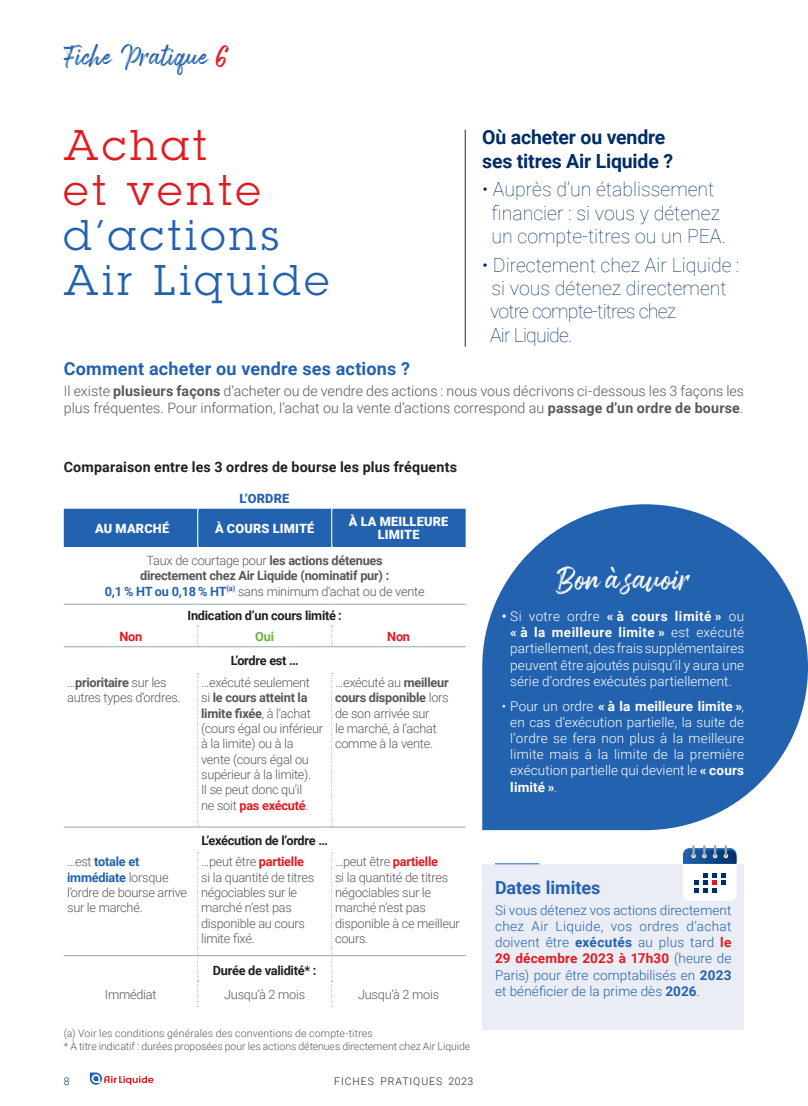
<style>
.page{position:relative;width:808px;height:1106px;background:#fff}
.page>*{position:absolute;margin:0;border:0;box-sizing:border-box;transform-origin:0 0}
.t1{font:42px/45px "Lubalin Graph Std";letter-spacing:.1em;color:#2362af}
.t2{font:42px/45px "Lubalin Graph Std";letter-spacing:.1em;color:#e21a21}
.t3{font:30px "Arsilon";color:#fff}
.t4{font:25.5px "Arsilon";color:#2362af}
.t5{font:100 19.5px/23.4px "Roboto";color:#002d66;text-align:center}
.t6{font:700 19.5px/23.4px "Roboto";letter-spacing:-.01em;color:#002d66}
.t7{font:700 18px "Roboto";letter-spacing:.01em;color:#2362af}
.t8{font:300 14.25px/17.1px "Roboto";letter-spacing:.005em;color:#57585a}
.t9{font:700 14.25px "Roboto";letter-spacing:.01em;color:#231f20}
.t10{font:300 13.5px/16.2px "Roboto";letter-spacing:.005em;color:#fff;text-align:justify}
.t11{font:300 13.5px/16.2px "Roboto";letter-spacing:.005em;color:#2362af;text-align:justify}
.t12{font:300 12.75px/15.3px "Roboto";letter-spacing:-.02em;color:#57585a}
.t13{font:700 12.75px/15.3px "Roboto";letter-spacing:-.02em;color:#57585a;text-align:center}
.t14{font:700 12.75px "Roboto";letter-spacing:-.02em;color:#231f20}
.t15{font:900 12.75px/13.5px "Roboto";letter-spacing:.015em;color:#fff;text-align:center}
.t16{font:900 12.75px "Roboto";letter-spacing:.015em;color:#2362af}
.t17{font:700 12.75px "Roboto";letter-spacing:-.02em;color:#e21a21}
.t18{font:700 12.75px "Roboto";color:#68b23f}
.t19{font:300 10.5px/12.6px "Roboto";color:#57585a}
.t20{font:300 10.5px "Roboto";letter-spacing:.085em;color:#231f20}
.t21{font:300 10.5px "Roboto";color:#002d66}
.s1{color:#e21a21}
.s2{font-weight:700}
.s3{font-weight:300}
.s4{color:#2362af}
.s5{font-weight:700;color:#e21a21}
.s6{font-weight:700;color:#2362af}
</style>
<div class="page">
<svg style="left:90px;top:1072px;width:64px;height:12px"></svg>
<div style="left:482px;top:863px;width:262px;height:166px;background:#eaedf6"></div>
<hr style="left:495px;top:863px;width:44px;height:1px;background:#2362af">
<svg style="left:482px;top:504px;width:326px;height:326px;fill:#2362af"></svg>
<hr style="left:465px;top:130px;width:1px;height:217px;background:#002d66">
<hr style="left:64px;top:604px;width:134px;height:1px;background:#95a6ae">
<hr style="left:198px;top:604px;width:134px;height:1px;background:#95a6ae">
<hr style="left:332px;top:604px;width:134px;height:1px;background:#95a6ae">
<hr style="left:64px;top:646px;width:134px;height:1px;background:#95a6ae">
<hr style="left:198px;top:646px;width:134px;height:1px;background:#95a6ae">
<hr style="left:332px;top:646px;width:134px;height:1px;background:#95a6ae">
<hr style="left:64px;top:826px;width:134px;height:1px;background:#95a6ae">
<hr style="left:198px;top:826px;width:134px;height:1px;background:#95a6ae">
<hr style="left:332px;top:826px;width:134px;height:1px;background:#95a6ae">
<hr style="left:64px;top:955px;width:133px;height:1px;background:#95a6ae">
<hr style="left:198px;top:955px;width:133px;height:1px;background:#95a6ae">
<hr style="left:332px;top:955px;width:134px;height:1px;background:#95a6ae">
<svg style="left:197px;top:625px;width:2px;height:21px"></svg>
<svg style="left:331px;top:625px;width:2px;height:21px"></svg>
<svg style="left:197px;top:673px;width:2px;height:154px"></svg>
<svg style="left:331px;top:673px;width:2px;height:154px"></svg>
<svg style="left:197px;top:852px;width:2px;height:154px"></svg>
<svg style="left:331px;top:852px;width:2px;height:154px"></svg>
<div style="left:64px;top:509px;width:402px;height:38px;background:#2362af"></div>
<div style="left:683px;top:850px;width:53px;height:51px;background:#fff;border-radius:6px"></div>
<svg style="left:683px;top:845px;width:53px;height:19px"></svg>
<svg style="left:694px;top:873px;width:32px;height:20px"></svg>
<h3 class="t4" style="left:64px;top:40px;width:168px">Fiche Pratique <span class="s1">6</span></h3>
<h1 class="t2" style="left:64px;top:122px;width:198px">Achat<br>et vente</h1>
<h1 class="t1" style="left:64px;top:212px;width:267px">d’actions<br>Air Liquide</h1>
<h3 class="t6" style="left:482px;top:125px;width:192px">Où acheter ou vendre ses titres Air Liquide ?</h3>
<h3 class="t5" style="left:482px;top:177px;width:245px">• Auprès d’un établissement financier : si vous y détenez un compte-titres ou un PEA.</h3>
<h3 class="t5" style="left:490px;top:252px;width:251px;text-align:left;text-indent:-8px">• Directement chez Air Liquide : si vous détenez directement votre compte-titres chez<br>Air Liquide.</h3>
<h3 class="t7" style="left:64px;top:356px;width:348px">Comment acheter ou vendre ses actions ?</h3>
<p class="t8" style="left:64px;top:382px;width:682px">Il existe <span class="s2">plusieurs façons</span> d’acheter ou de vendre des actions : nous vous décrivons ci-dessous les 3 façons les plus fréquentes. Pour information, l’achat ou la vente d’actions correspond au <span class="s2">passage d’un ordre de bourse</span>.</p>
<p class="t9" style="left:64px;top:457px;width:395px">Comparaison entre les 3 ordres de bourse les plus fréquents</p>
<p class="t16" style="left:240px;top:489px;width:51px">L’ORDRE</p>
<p class="t15" style="left:95px;top:521px;width:76px">AU MARCHÉ</p>
<p class="t15" style="left:215px;top:521px;width:101px">À COURS LIMITÉ</p>
<p class="t15" style="left:349px;top:514px;width:101px">À LA MEILLEURE<br>LIMITE</p>
<p class="t13" style="left:105px;top:552px;width:321px"><span class="s3">Taux de courtage pour</span> les actions détenues<br>directement chez Air Liquide (nominatif pur) :<br><span class="s4">0,1 % HT ou 0,18 % HT</span><sup>(a)</sup> <span class="s3">sans minimum d’achat ou de vente</span></p>
<p class="t14" style="left:188px;top:606px;width:156px">Indication d’un cours limité :</p>
<p class="t17" style="left:119px;top:627px;width:24px">Non</p>
<p class="t18" style="left:255px;top:627px;width:20px">Oui</p>
<p class="t17" style="left:387px;top:627px;width:24px">Non</p>
<p class="t14" style="left:231px;top:651px;width:69px">L’ordre est …</p>
<p class="t12" style="left:67px;top:674px;width:115px">…<span class="s2">prioritaire</span> sur les autres types d’ordres.</p>
<p class="t12" style="left:201px;top:674px;width:123px">…exécuté seulement<br>si <span class="s2">le cours atteint la limite fixée</span>, à l’achat (cours égal ou inférieur à la limite) ou à la vente (cours égal ou supérieur à la limite).<br>Il se peut donc qu’il<br>ne soit <span class="s5">pas exécuté</span>.</p>
<p class="t12" style="left:335px;top:674px;width:115px">…exécuté au <span class="s2">meilleur cours disponible</span> lors de son arrivée sur<br>le marché, à l’achat comme à la vente.</p>
<p class="t14" style="left:202px;top:831px;width:128px">L’exécution de l’ordre …</p>
<p class="t12" style="left:67px;top:853px;width:122px">…est <span class="s6">totale et immédiate</span> lorsque l’ordre de bourse arrive sur le marché.</p>
<p class="t12" style="left:201px;top:853px;width:115px">…peut être <span class="s5">partielle </span>si la quantité de titres négociables sur le marché n’est pas disponible au cours limite fixé.</p>
<p class="t12" style="left:335px;top:853px;width:126px">…peut être <span class="s5">partielle<br></span>si la quantité de titres négociables sur le marché n’est pas disponible à ce meilleur cours.</p>
<p class="t14" style="left:213px;top:961px;width:105px">Durée de validité* :</p>
<p class="t12" style="left:105px;top:986px;width:53px">Immédiat</p>
<p class="t12" style="left:224px;top:986px;width:83px">Jusqu’à 2 mois</p>
<p class="t12" style="left:358px;top:986px;width:83px">Jusqu’à 2 mois</p>
<p class="t19" style="left:64px;top:1026px;width:408px">(a) Voir les conditions générales des conventions de compte-titres<br>* À titre indicatif : durées proposées pour les actions détenues directement chez Air Liquide</p>
<p class="t21" style="left:64px;top:1073px;width:7px">8</p>
<p class="t20" style="left:334px;top:1073px;width:141px">FICHES PRATIQUES 2023</p>
<h2 class="t3" style="left:556px;top:560px;width:136px">Bon à savoir</h2>
<p class="t10" style="left:510px;top:607px;width:235px;text-indent:-9px"><span class="s2">•</span> Si votre ordre <span class="s2">« à cours limité »</span> ou <span class="s2">« à la meilleure limite »</span> est exécuté partiellement, des frais supplémentaires peuvent être ajoutés puisqu’il y aura une série d’ordres exécutés partiellement.</p>
<p class="t10" style="left:510px;top:697px;width:235px;text-indent:-9px">• Pour un ordre <span class="s2">« à la meilleure limite »</span>, en cas d’exécution partielle, la suite de l’ordre se fera non plus à la meilleure limite mais à la limite de la première exécution partielle qui devient le <span class="s2">« cours limité »</span>.</p>
<h3 class="t7" style="left:495px;top:875px;width:107px">Dates limites</h3>
<p class="t11" style="left:495px;top:901px;width:238px">Si vous détenez vos actions directement chez Air Liquide, vos ordres d’achat doivent être <span class="s2">exécutés</span> au plus tard <span class="s5">le 29 décembre 2023 à 17h30</span> (heure de Paris) pour être comptabilisés en <span class="s2">2023 </span>et bénéficier de la prime dès <span class="s2">2026</span>.</p>
</div>
